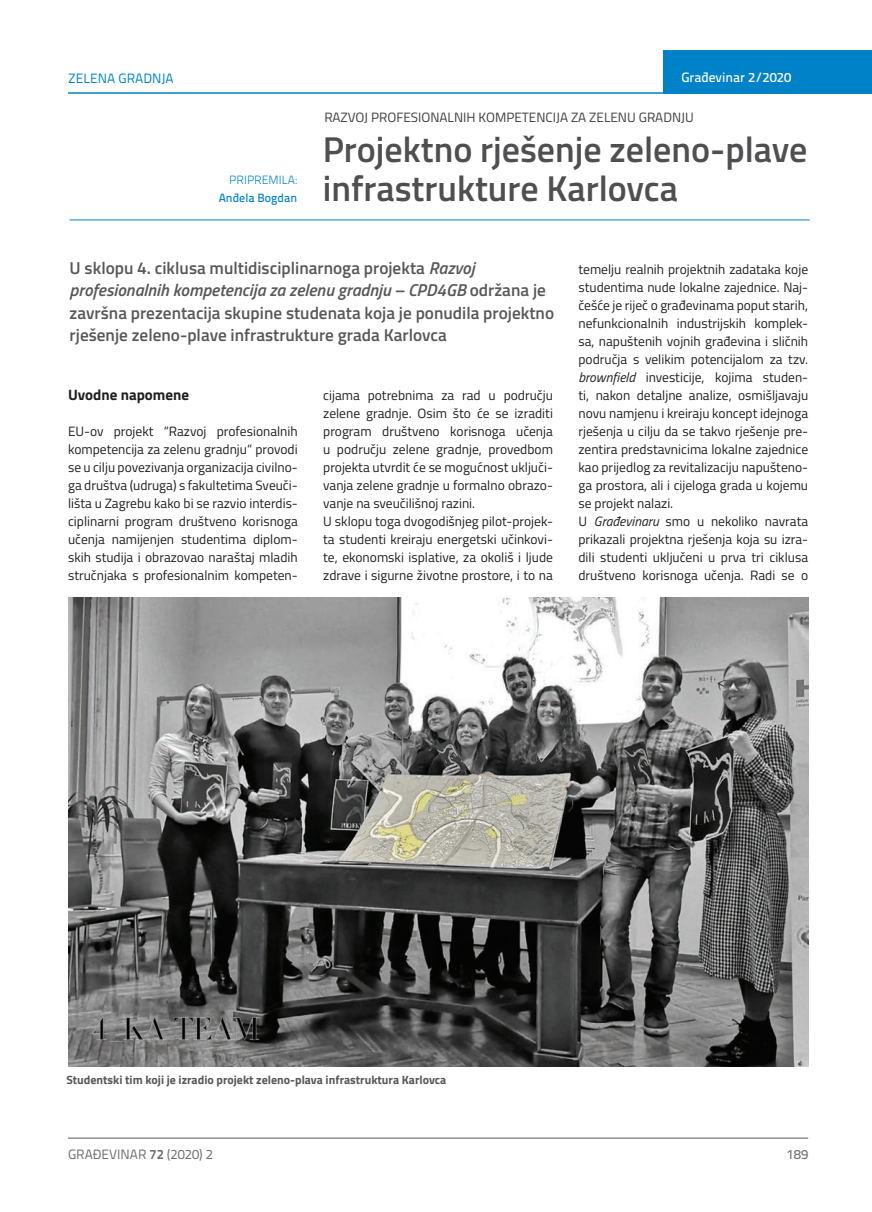
<style>
.page{position:relative;width:872px;height:1212px;background:#fff}
.page>*{position:absolute;margin:0;border:0;box-sizing:border-box;transform-origin:0 0}
.t1{font:600 36px/39px "Titillium";color:#4f4f51}
.t2{font:600 17.25px/22.5px "Titillium";color:#57585a}
.t3{font:700 15px "Titillium";color:#231f20}
.t4{font:13.5px/18px "Titillium";color:#231f20}
.t5{font:13.5px "Titillium";color:#3e3e3f}
.t6{font:13.5px "Titillium Text 22 L";color:#6c6d70}
.t7{font:500 13.5px "Titillium Text 22 L";color:#fff}
.t8{font:13.5px "Titillium Text 22 L";color:#0082c8}
.t9{font:500 13.5px "Titillium Text 22 L";color:#787a7d}
.t10{font:700 12px "Titillium";color:#57585a}
.t11{font:500 12px "Titillium Text 22 L";color:#0082c8}
.t12{font:300 12px "Titillium Text 22 L";color:#0082c8}
.s1{font-style:italic}
.s2{font-weight:700}
</style>
<div class="page">
<div style="left:663px;top:50px;width:209px;height:44px;background:#0082c8"></div>
<hr style="left:68px;top:92px;width:804px;height:2px;background:#0082c8">
<hr style="left:68px;top:1138px;width:740px;height:1px;background:#57585a">
<hr style="left:70px;top:220px;width:739px;height:1px;background:#0082c8">
<img style="left:68px;top:598px;width:740px;height:468px">
<p class="t8" style="left:68px;top:68px;width:107px">ZELENA GRADNJA</p>
<p class="t7" style="left:681px;top:67px;width:111px">Građevinar 2/2020</p>
<p class="t12" style="left:229px;top:171px;width:69px">PRIPREMILA:</p>
<p class="t11" style="left:219px;top:188px;width:80px">Anđela Bogdan</p>
<p class="t5" style="left:324px;top:107px;width:371px">RAZVOJ PROFESIONALNIH KOMPETENCIJA ZA ZELENU GRADNJU</p>
<h1 class="t1" style="left:323px;top:128px;width:486px">Projektno rješenje zeleno-plave infrastrukture Karlovca</h1>
<p class="t2" style="left:70px;top:256px;width:486px">U sklopu 4. ciklusa multidisciplinarnoga projekta <span class="s1">Razvoj profesionalnih kompetencija za zelenu gradnju – CPD4GB</span> održana je završna prezentacija skupine studenata koja je ponudila projektno rješenje zeleno-plave infrastrukture grada Karlovca</p>
<p class="t3" style="left:68px;top:383px;width:122px">Uvodne napomene</p>
<p class="t4" style="left:68px;top:421px;width:231px;text-align:justify">EU-ov projekt “Razvoj profesionalnih kompetencija za zelenu gradnju“ provodi se u cilju povezivanja organizacija civilno&shy;ga društva (udruga) s fakultetima Sveuči&shy;lišta u Zagrebu kako bi se razvio interdis&shy;ciplinarni program društveno korisnoga učenja namijenjen studentima diplom&shy;skih studija i obrazovao naraštaj mladih stručnjaka s profesionalnim kompeten-</p>
<p class="t4" style="left:323px;top:385px;width:231px">cijama potrebnima za rad u području zelene gradnje. Osim što će se izraditi program društveno korisnoga učenja u području zelene gradnje, provedbom projekta utvrdit će se mogućnost uključi&shy;vanja zelene gradnje u formalno obrazo&shy;vanje na sveučilišnoj razini.<br>U sklopu toga dvogodišnjeg pilot-projek&shy;ta studenti kreiraju energetski učinkovi&shy;te, ekonomski isplative, za okoliš i ljude zdrave i sigurne životne prostore, i to na</p>
<p class="t4" style="left:578px;top:259px;width:231px">temelju realnih projektnih zadataka koje studentima nude lokalne zajednice. Naj&shy;češće je riječ o građevinama poput starih, nefunkcionalnih industrijskih komplek&shy;sa, napuštenih vojnih građevina i sličnih područja s velikim potencijalom za tzv. <span class="s1">brownfield</span> investicije, kojima studen&shy;ti, nakon detaljne analize, osmišljavaju novu namjenu i kreiraju koncept idejnoga rješenja u cilju da se takvo rješenje pre&shy;zentira predstavnicima lokalne zajednice kao prijedlog za revitalizaciju napušteno&shy;ga prostora, ali i cijeloga grada u kojemu se projekt nalazi.<br>U <span class="s1">Građevinaru</span> smo u nekoliko navrata prikazali projektna rješenja koja su izra&shy;dili studenti uključeni u prva tri ciklusa društveno korisnoga učenja. Radi se o</p>
<p class="t10" style="left:66px;top:1071px;width:381px">Studentski tim koji je izradio projekt zeleno-plava infrastruktura Karlovca</p>
<p class="t6" style="left:68px;top:1144px;width:146px">GRAĐEVINAR <span class="s2">72</span> (2020) 2</p>
<p class="t9" style="left:786px;top:1144px;width:23px">189</p>
</div>
